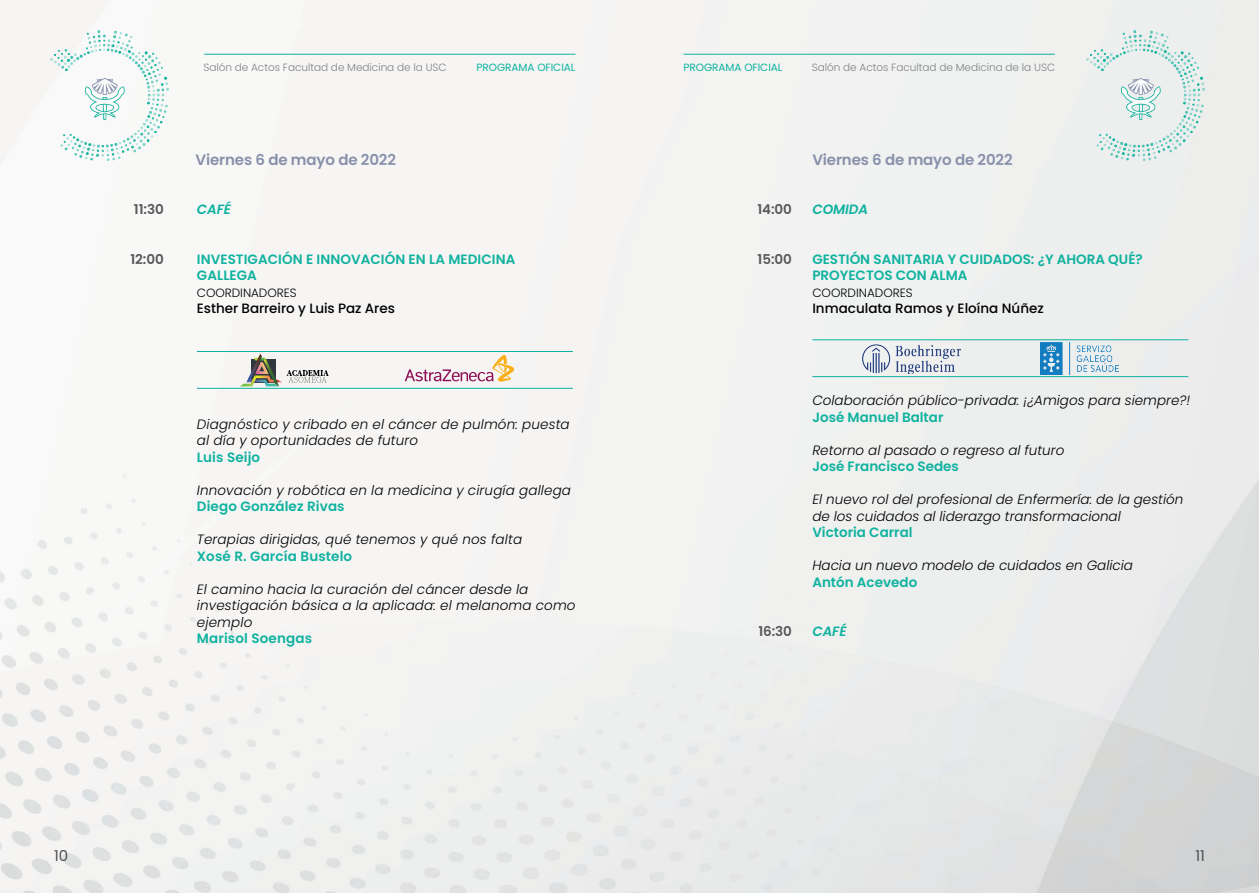
<style>
.page{position:relative;width:1259px;height:893px;background:#fff}
.page>*{position:absolute;margin:0;border:0;box-sizing:border-box;transform-origin:0 0}
.t1{font:600 15px "Poppins";letter-spacing:-.01em;color:#8990aa}
.t2{font:15px "Poppins";color:#4f5252}
.t3{font:italic 300 13.5px/16.5px "Poppins";letter-spacing:.01em;color:#000001}
.t4{font:600 13.5px/16.5px "Poppins";color:#0fb29f}
.t5{font:500 13.5px "Poppins";color:#000001}
.t6{font:600 13.5px "Poppins";letter-spacing:-.005em;color:#57585a}
.t7{font:italic 600 13.5px "Poppins";letter-spacing:-.005em;color:#0fb29f}
.t8{font:300 12px "Poppins";letter-spacing:-.005em;color:#000001}
.t9{font:300 10.5px "Poppins";letter-spacing:-.005em;color:#808285}
.t10{font:10.5px "Poppins";letter-spacing:-.005em;color:#0cb39f}
</style>
<div class="page">
<img style="left:0;top:0;width:1259px;height:893px">
<img style="left:50px;top:31px;width:118px;height:129px">
<img style="left:1086px;top:31px;width:118px;height:129px">
<hr style="left:204px;top:54px;width:371px;height:1px;background:#0fb29f">
<hr style="left:683px;top:54px;width:371px;height:1px;background:#0fb29f">
<img style="left:861px;top:343px;width:100px;height:31px">
<hr style="left:197px;top:388px;width:376px;height:1px;background:#0fb29f">
<hr style="left:197px;top:351px;width:376px;height:1px;background:#0fb29f">
<hr style="left:812px;top:376px;width:376px;height:1px;background:#0fb29f">
<hr style="left:812px;top:340px;width:376px;height:1px;background:#0fb29f">
<img style="left:1040px;top:342px;width:78px;height:32px">
<svg style="left:240px;top:354px;width:89px;height:32px"></svg>
<svg style="left:405px;top:355px;width:111px;height:27px"></svg>
<p class="t9" style="left:203px;top:61px;width:245px">Salón de Actos Facultad de Medicina de la USC</p>
<p class="t10" style="left:683px;top:61px;width:100px">PROGRAMA OFICIAL</p>
<p class="t9" style="left:812px;top:61px;width:245px">Salón de Actos Facultad de Medicina de la USC</p>
<p class="t10" style="left:476px;top:61px;width:100px">PROGRAMA OFICIAL</p>
<p class="t6" style="left:134px;top:201px;width:31px">11:30</p>
<p class="t6" style="left:130px;top:251px;width:35px">12:00</p>
<p class="t1" style="left:196px;top:151px;width:202px">Viernes 6 de mayo de 2022</p>
<p class="t1" style="left:812px;top:151px;width:202px">Viernes 6 de mayo de 2022</p>
<p class="t7" style="left:197px;top:201px;width:36px">CAFÉ</p>
<p class="t4" style="left:197px;top:251px;width:320px">INVESTIGACIÓN E INNOVACIÓN EN LA MEDICINA<br>GALLEGA</p>
<p class="t8" style="left:197px;top:285px;width:101px">COORDINADORES</p>
<p class="t5" style="left:197px;top:300px;width:199px">Esther Barreiro y Luis Paz Ares</p>
<p class="t3" style="left:197px;top:416px;width:374px">Diagnóstico y cribado en el cáncer de pulmón: puesta al día y oportunidades de futuro</p>
<p class="t4" style="left:197px;top:449px;width:65px">Luis Seijo</p>
<p class="t3" style="left:197px;top:482px;width:375px">Innovación y robótica en la medicina y cirugía gallega</p>
<p class="t4" style="left:197px;top:498px;width:149px">Diego González Rivas</p>
<p class="t3" style="left:197px;top:531px;width:327px">Terapias dirigidas, qué tenemos y qué nos falta</p>
<p class="t4" style="left:197px;top:548px;width:157px">Xosé R. García Bustelo</p>
<p class="t3" style="left:197px;top:581px;width:380px">El camino hacia la curación del cáncer desde la investigación básica a la aplicada: el melanoma como ejemplo</p>
<p class="t4" style="left:197px;top:630px;width:117px">Marisol Soengas</p>
<p class="t6" style="left:757px;top:201px;width:36px">14:00</p>
<p class="t6" style="left:757px;top:251px;width:36px">15:00</p>
<p class="t7" style="left:812px;top:201px;width:57px">COMIDA</p>
<p class="t4" style="left:812px;top:251px;width:332px">GESTIÓN SANITARIA Y CUIDADOS: ¿Y AHORA QUÉ?<br>PROYECTOS CON ALMA</p>
<p class="t8" style="left:812px;top:285px;width:102px">COORDINADORES</p>
<p class="t5" style="left:812px;top:300px;width:233px">Inmaculata Ramos y Eloína Núñez</p>
<p class="t6" style="left:758px;top:624px;width:35px">16:30</p>
<p class="t3" style="left:812px;top:392px;width:379px">Colaboración público-privada: ¡¿Amigos para siempre?!</p>
<p class="t4" style="left:812px;top:409px;width:133px">José Manuel Baltar</p>
<p class="t3" style="left:812px;top:442px;width:253px">Retorno al pasado o regreso al futuro</p>
<p class="t4" style="left:812px;top:458px;width:148px">José Francisco Sedes</p>
<p class="t3" style="left:812px;top:491px;width:372px">El nuevo rol del profesional de Enfermería: de la gestión de los cuidados al liderazgo transformacional</p>
<p class="t4" style="left:812px;top:524px;width:102px">Victoria Carral</p>
<p class="t3" style="left:812px;top:557px;width:322px">Hacia un nuevo modelo de cuidados en Galicia</p>
<p class="t4" style="left:812px;top:574px;width:106px">Antón Acevedo</p>
<p class="t7" style="left:812px;top:624px;width:36px">CAFÉ</p>
<p class="t2" style="left:54px;top:847px;width:16px">10</p>
<p class="t2" style="left:1195px;top:847px;width:11px">11</p>
</div>
